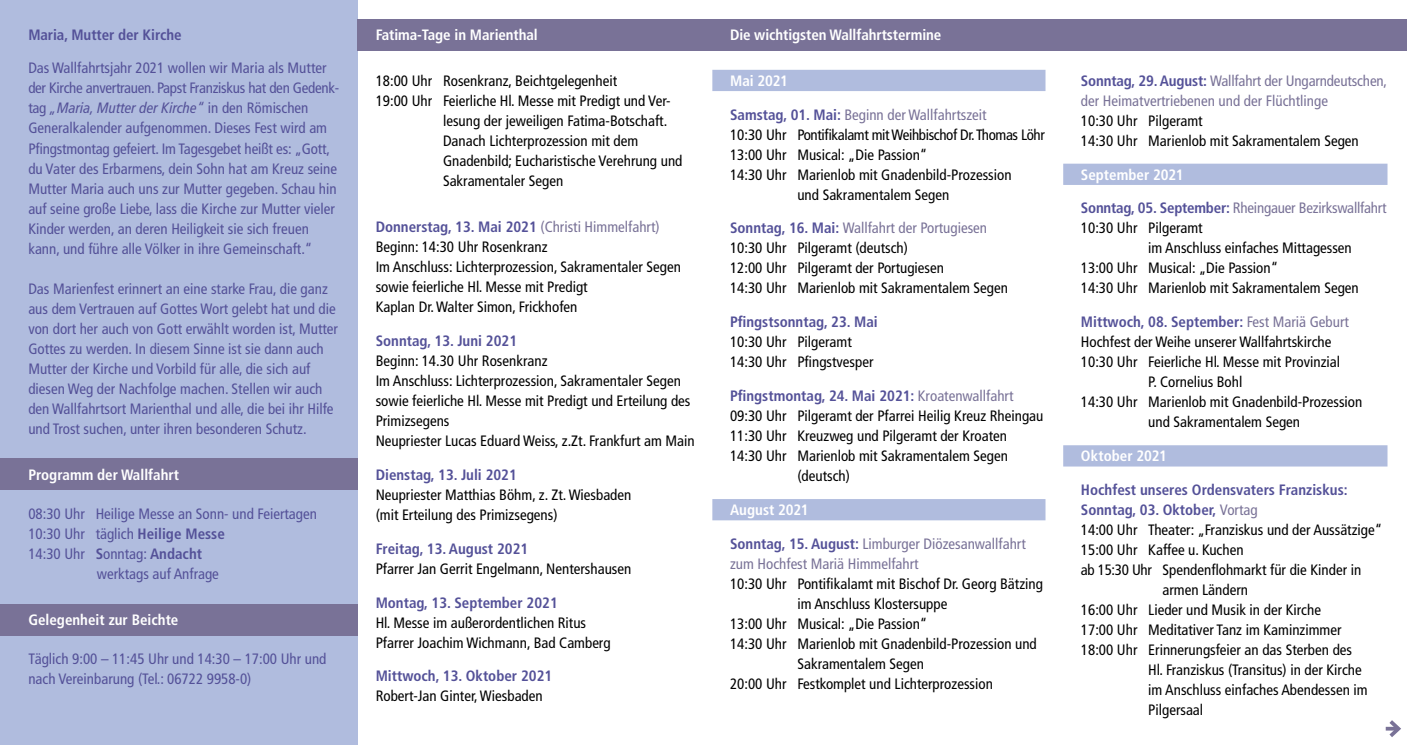
<style>
.page{position:relative;width:1407px;height:745px;background:#fff}
.page>*{position:absolute;margin:0;border:0;box-sizing:border-box;transform-origin:0 0}
.t1{font:condensed 15px/20px "Frutiger LT Pro";color:#000}
.t2{font:condensed 15px/20px "Frutiger LT Pro";color:#545198}
.t3{font:700 condensed 15px "Frutiger LT Pro";color:#545198}
.t4{font:condensed 15px/20px "Frutiger LT Pro";color:#797297}
.t5{font:700 condensed 15px "Frutiger LT Pro";letter-spacing:-.005em;color:#fff}
.t6{font:condensed 15px "Frutiger LT Pro";letter-spacing:-.025em;color:#000}
.s1{font-style:italic}
.s2{font-weight:700}
.s3{font-weight:700;color:#545198}
.s4{color:#797297}
.s5{font-weight:400;color:#797297}
</style>
<div class="page">
<div style="left:0;top:0;width:358px;height:744px;background:#b0bcde"></div>
<div style="left:0;top:458px;width:358px;height:32px;background:#797297"></div>
<div style="left:358px;top:19px;width:1049px;height:31px;background:#797297"></div>
<svg style="left:1385px;top:720px;width:16px;height:17px"></svg>
<div style="left:0;top:603px;width:358px;height:32px;background:#797297"></div>
<div style="left:712px;top:70px;width:333px;height:21px;background:#b0bcde"></div>
<div style="left:712px;top:498px;width:333px;height:22px;background:#b0bcde"></div>
<div style="left:1063px;top:163px;width:324px;height:22px;background:#b0bcde"></div>
<div style="left:1063px;top:445px;width:324px;height:21px;background:#b0bcde"></div>
<p class="t3" style="left:28px;top:25px;width:155px">Maria, Mutter der Kirche</p>
<p class="t5" style="left:730px;top:25px;width:213px">Die wichtigsten Wallfahrtstermine</p>
<p class="t2" style="left:28px;top:58px;width:312px">Das Wallfahrtsjahr 2021 wollen wir Maria als Mutter der Kirche anvertrauen. Papst Franziskus hat den Gedenk&shy;tag <span class="s1">„Maria, Mutter der Kirche“</span> in den Römischen Generalkalender aufgenommen. Dieses Fest wird am Pfingstmontag gefeiert. Im Tagesgebet heißt es: „Gott, du Vater des Erbarmens, dein Sohn hat am Kreuz seine Mutter Maria auch uns zur Mutter gegeben. Schau hin auf seine große Liebe, lass die Kirche zur Mutter vieler Kinder werden, an deren Heiligkeit sie sich freuen kann, und führe alle Völker in ihre Gemeinschaft.“</p>
<p class="t2" style="left:28px;top:278px;width:311px">Das Marienfest erinnert an eine starke Frau, die ganz aus dem Vertrauen auf Gottes Wort gelebt hat und die von dort her auch von Gott erwählt worden ist, Mutter Gottes zu werden. In diesem Sinne ist sie dann auch Mutter der Kirche und Vorbild für alle, die sich auf diesen Weg der Nachfolge machen. Stellen wir auch den Wallfahrtsort Marienthal und alle, die bei ihr Hilfe und Trost suchen, unter ihren besonderen Schutz.</p>
<p class="t5" style="left:28px;top:465px;width:152px">Programm der Wallfahrt</p>
<p class="t2" style="left:28px;top:503px;width:290px">08:30 Uhr Heilige Messe an Sonn- und Feiertagen</p>
<p class="t2" style="left:28px;top:523px;width:198px">10:30 Uhr täglich <span class="s2">Heilige Messe</span></p>
<p class="t2" style="left:28px;top:543px;width:175px">14:30 Uhr <span class="s2">S</span>onntag: <span class="s2">Andacht</span></p>
<p class="t2" style="left:97px;top:563px;width:124px">werktags auf Anfrage</p>
<p class="t5" style="left:28px;top:610px;width:152px">Gelegenheit zur Beichte</p>
<p class="t2" style="left:28px;top:648px;width:300px">Täglich 9:00 – 11:45 Uhr und 14:30 – 17:00 Uhr und nach Vereinbarung (Tel.: 06722 9958-0)</p>
<p class="t5" style="left:376px;top:25px;width:164px">Fatima-Tage in Marienthal</p>
<p class="t1" style="left:376px;top:71px;width:243px">18:00 Uhr Rosenkranz, Beichtgelegenheit</p>
<p class="t1" style="left:376px;top:91px;width:296px">19:00 Uhr Feierliche Hl. Messe mit Predigt und Ver-</p>
<p class="t1" style="left:443px;top:111px;width:226px">lesung der jeweiligen Fatima-Botschaft.</p>
<p class="t1" style="left:443px;top:131px;width:197px">Danach Lichterprozession mit dem</p>
<p class="t1" style="left:443px;top:151px;width:241px">Gnadenbild; Eucharistische Verehrung und</p>
<p class="t1" style="left:443px;top:171px;width:122px">Sakramentaler Segen</p>
<p class="t1" style="left:376px;top:217px;width:307px"><span class="s3">Donnerstag, 13. Mai 2021</span> <span class="s4">(Christi Himmelfahrt)<br></span>Beginn: 14:30 Uhr Rosenkranz<br>Im Anschluss: Lichterprozession, Sakramentaler Segen sowie feierliche Hl. Messe mit Predigt<br>Kaplan Dr. Walter Simon, Frickhofen</p>
<p class="t3" style="left:376px;top:332px;width:143px">Sonntag, 13. Juni 2021</p>
<p class="t1" style="left:376px;top:351px;width:320px">Beginn: 14.30 Uhr Rosenkranz<br>Im Anschluss: Lichterprozession, Sakramentaler Segen sowie feierliche Hl. Messe mit Predigt und Erteilung des Primizsegens<br>Neupriester Lucas Eduard Weiss, z.Zt. Frankfurt am Main</p>
<p class="t3" style="left:376px;top:465px;width:143px">Dienstag, 13. Juli 2021</p>
<p class="t1" style="left:376px;top:484px;width:257px">Neupriester Matthias Böhm, z. Zt. Wiesbaden (mit Erteilung des Primizsegens)</p>
<p class="t3" style="left:376px;top:539px;width:154px">Freitag, 13. August 2021</p>
<p class="t1" style="left:376px;top:558px;width:257px">Pfarrer Jan Gerrit Engelmann, Nentershausen</p>
<p class="t3" style="left:376px;top:593px;width:184px">Montag, 13. September 2021</p>
<p class="t1" style="left:376px;top:612px;width:236px">Hl. Messe im außerordentlichen Ritus<br>Pfarrer Joachim Wichmann, Bad Camberg</p>
<p class="t3" style="left:376px;top:666px;width:178px">Mittwoch, 13. Oktober 2021</p>
<p class="t1" style="left:376px;top:685px;width:169px">Robert-Jan Ginter, Wiesbaden</p>
<p class="t5" style="left:730px;top:72px;width:59px">Mai 2021</p>
<p class="t4" style="left:730px;top:104px;width:258px"><span class="s3">Samstag, 01. Mai:</span> Beginn der Wallfahrtszeit</p>
<p class="t6" style="left:730px;top:125px;width:316px">10:30 Uhr Pontifikalamt mit Weihbischof Dr. Thomas Löhr</p>
<p class="t1" style="left:730px;top:144px;width:199px">13:00 Uhr Musical: „Die Passion“</p>
<p class="t1" style="left:730px;top:164px;width:283px">14:30 Uhr Marienlob mit Gnadenbild-Prozession</p>
<p class="t1" style="left:797px;top:184px;width:153px">und Sakramentalem Segen</p>
<p class="t1" style="left:730px;top:218px;width:279px"><span class="s3">Sonntag, 16. Mai:</span> <span class="s4">Wallfahrt der Portugiesen </span>10:30 Uhr Pilgeramt (deutsch)<br>12:00 Uhr Pilgeramt der Portugiesen<br>14:30 Uhr Marienlob mit Sakramentalem Segen</p>
<p class="t3" style="left:730px;top:313px;width:149px">Pfingstsonntag, 23. Mai</p>
<p class="t1" style="left:730px;top:332px;width:145px">10:30 Uhr Pilgeramt<br>14:30 Uhr Pfingstvesper</p>
<p class="t3" style="left:730px;top:387px;width:285px">Pfingstmontag, 24. Mai 2021: <span class="s5">Kroatenwallfahrt</span></p>
<p class="t1" style="left:730px;top:406px;width:315px">09:30 Uhr Pilgeramt der Pfarrei Heilig Kreuz Rheingau</p>
<p class="t1" style="left:730px;top:426px;width:278px">11:30 Uhr Kreuzweg und Pilgeramt der Kroaten</p>
<p class="t1" style="left:730px;top:446px;width:279px">14:30 Uhr Marienlob mit Sakramentalem Segen</p>
<p class="t1" style="left:797px;top:466px;width:54px">(deutsch)</p>
<p class="t5" style="left:730px;top:500px;width:80px">August 2021</p>
<p class="t4" style="left:730px;top:533px;width:297px"><span class="s3">Sonntag, 15. August:</span> Limburger Diözesanwallfahrt zum Hochfest Mariä Himmelfahrt</p>
<p class="t1" style="left:730px;top:573px;width:314px">10:30 Uhr Pontifikalamt mit Bischof Dr. Georg Bätzing</p>
<p class="t1" style="left:797px;top:593px;width:151px">im Anschluss Klostersuppe</p>
<p class="t1" style="left:730px;top:613px;width:199px">13:00 Uhr Musical: „Die Passion“</p>
<p class="t1" style="left:730px;top:633px;width:308px">14:30 Uhr Marienlob mit Gnadenbild-Prozession und</p>
<p class="t1" style="left:797px;top:653px;width:128px">Sakramentalem Segen</p>
<p class="t1" style="left:730px;top:673px;width:264px">20:00 Uhr Festkomplet und Lichterprozession</p>
<p class="t4" style="left:1081px;top:71px;width:308px"><span class="s3">Sonntag, 29. August:</span> Wallfahrt der Ungarndeutschen, der Heimatvertriebenen und der Flüchtlinge</p>
<p class="t1" style="left:1081px;top:111px;width:279px">10:30 Uhr Pilgeramt<br>14:30 Uhr Marienlob mit Sakramentalem Segen</p>
<p class="t5" style="left:1081px;top:165px;width:104px">September 2021</p>
<p class="t4" style="left:1081px;top:198px;width:307px"><span class="s3">Sonntag, 05. September:</span> Rheingauer Bezirkswallfahrt</p>
<p class="t1" style="left:1081px;top:218px;width:123px">10:30 Uhr Pilgeramt</p>
<p class="t1" style="left:1148px;top:238px;width:205px">im Anschluss einfaches Mittagessen</p>
<p class="t1" style="left:1081px;top:258px;width:199px">13:00 Uhr Musical: „Die Passion“</p>
<p class="t1" style="left:1081px;top:278px;width:279px">14:30 Uhr Marienlob mit Sakramentalem Segen</p>
<p class="t3" style="left:1081px;top:313px;width:269px">Mittwoch, 08. September: <span class="s5">Fest Mariä Geburt</span></p>
<p class="t1" style="left:1081px;top:332px;width:252px">Hochfest der Weihe unserer Wallfahrtskirche</p>
<p class="t1" style="left:1081px;top:352px;width:261px">10:30 Uhr Feierliche Hl. Messe mit Provinzial</p>
<p class="t1" style="left:1148px;top:372px;width:96px">P. Cornelius Bohl</p>
<p class="t1" style="left:1081px;top:392px;width:283px">14:30 Uhr Marienlob mit Gnadenbild-Prozession</p>
<p class="t1" style="left:1148px;top:412px;width:153px">und Sakramentalem Segen</p>
<p class="t5" style="left:1081px;top:447px;width:87px">Oktober 2021</p>
<p class="t3" style="left:1081px;top:480px;width:268px">Hochfest unseres Ordensvaters Franziskus:</p>
<p class="t3" style="left:1081px;top:500px;width:178px">Sonntag, 03. Oktober, <span class="s5">Vortag</span></p>
<p class="t1" style="left:1081px;top:519px;width:303px">14:00 Uhr Theater: „Franziskus und der Aussätzige“</p>
<p class="t1" style="left:1081px;top:539px;width:164px">15:00 Uhr Kaffee u. Kuchen</p>
<p class="t1" style="left:1081px;top:559px;width:282px">ab 15:30 Uhr Spendenflohmarkt für die Kinder in</p>
<p class="t1" style="left:1162px;top:579px;width:87px">armen Ländern</p>
<p class="t1" style="left:1081px;top:599px;width:241px">16:00 Uhr Lieder und Musik in der Kirche</p>
<p class="t1" style="left:1081px;top:619px;width:262px">17:00 Uhr Meditativer Tanz im Kaminzimmer</p>
<p class="t1" style="left:1081px;top:639px;width:273px">18:00 Uhr Erinnerungsfeier an das Sterben des</p>
<p class="t1" style="left:1148px;top:659px;width:215px">Hl. Franziskus (Transitus) in der Kirche</p>
<p class="t1" style="left:1148px;top:679px;width:221px">im Anschluss einfaches Abendessen im</p>
<p class="t1" style="left:1148px;top:699px;width:56px">Pilgersaal</p>
</div>
